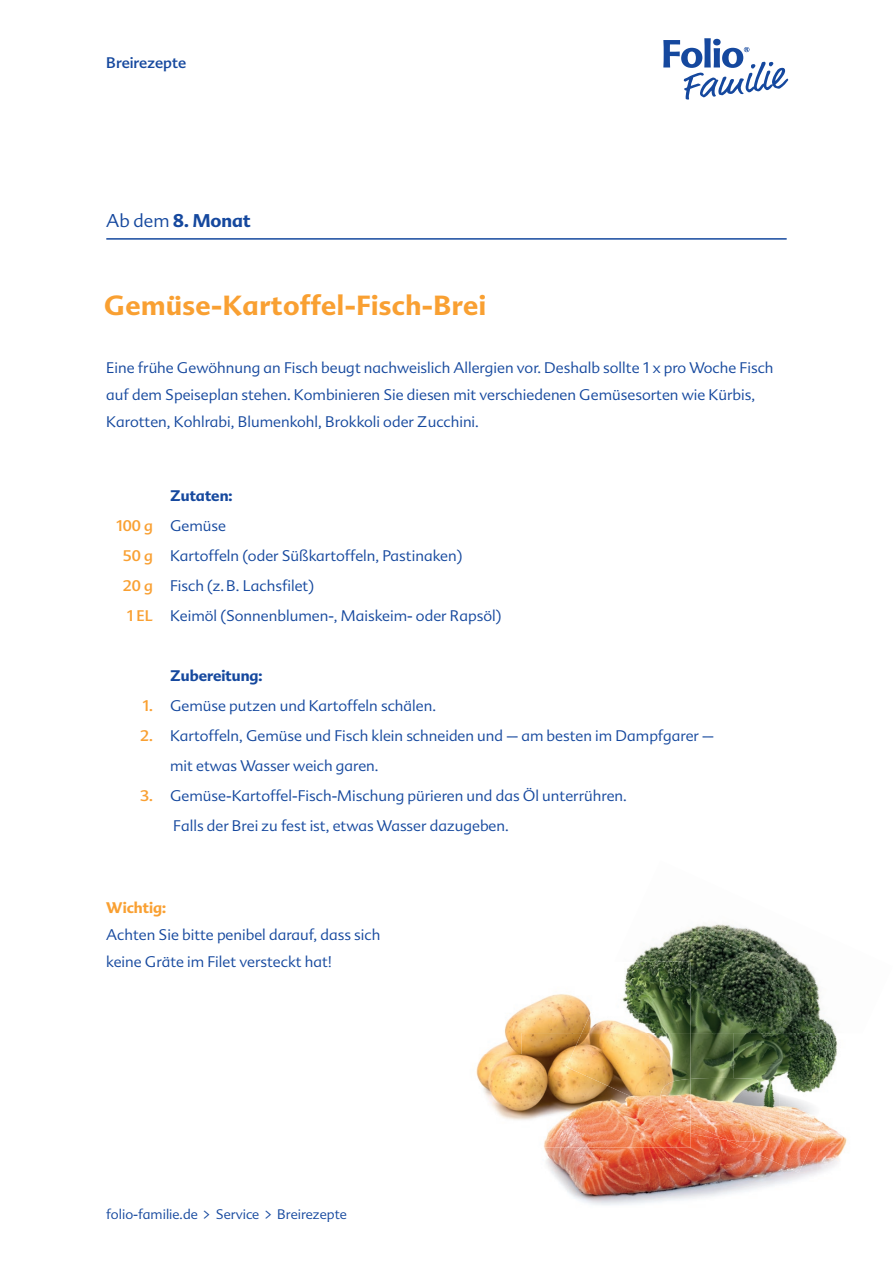
<style>
.page{position:relative;width:893px;height:1263px;background:#fff}
.page>*{position:absolute;margin:0;border:0;box-sizing:border-box;transform-origin:0 0}
.t1{font:700 27px "Advert";letter-spacing:.02em;color:#f9a032}
.t2{font:700 18px "Advert";color:#15489e}
.t3{font:300 15px/30px "Advert";color:#15489e}
.t4{font:700 15px "Advert";color:#15489e}
.t5{font:15px/30px "Advert";color:#f9a032;text-align:justify}
.t6{font:15px "Advert";color:#15489e}
.t7{font:700 15px "Advert";color:#f9a032}
.t8{font:300 13.5px "Advert";color:#15489e}
.s1{font-weight:300}
</style>
<div class="page">
<img style="left:780px;top:945px;width:28px;height:23px">
<img style="left:649px;top:924px;width:131px;height:44px">
<img style="left:760px;top:968px;width:74px;height:65px">
<img style="left:634px;top:948px;width:126px;height:85px">
<img style="left:750px;top:1011px;width:57px;height:22px">
<img style="left:484px;top:994px;width:98px;height:61px">
<img style="left:476px;top:1055px;width:46px;height:65px">
<img style="left:582px;top:962px;width:109px;height:71px">
<img style="left:820px;top:1126px;width:27px;height:47px">
<img style="left:544px;top:1142px;width:273px;height:63px">
<img style="left:726px;top:1133px;width:94px;height:40px">
<img style="left:734px;top:1033px;width:104px;height:93px">
<img style="left:691px;top:1033px;width:43px;height:45px">
<img style="left:691px;top:1078px;width:89px;height:64px">
<img style="left:779px;top:1093px;width:45px;height:40px">
<img style="left:522px;top:1033px;width:169px;height:114px">
<img style="left:663px;top:1123px;width:28px;height:10px">
<img style="left:566px;top:1033px;width:83px;height:72px">
<img style="left:649px;top:1033px;width:42px;height:78px">
<img style="left:658px;top:1079px;width:33px;height:44px">
<svg style="left:663px;top:38px;width:125px;height:62px"></svg>
<hr style="left:106px;top:238px;width:681px;height:2px;background:#15489e">
<p class="t6" style="left:106px;top:54px;width:81px">Breirezepte</p>
<p class="t2" style="left:106px;top:209px;width:146px"><span class="s1">Ab dem</span> 8. Monat</p>
<h1 class="t1" style="left:104px;top:289px;width:383px">Gemüse-Kartoffel-Fisch-Brei</h1>
<p class="t3" style="left:106px;top:354px;width:669px;line-height:27px">Eine frühe Gewöhnung an Fisch beugt nachweislich Allergien vor. Deshalb sollte 1 x pro Woche Fisch auf dem Speiseplan stehen. Kombinieren Sie diesen mit verschiedenen Gemüsesorten wie Kürbis,<br>Karotten, Kohlrabi, Blumenkohl, Brokkoli oder Zucchini.</p>
<p class="t5" style="left:123px;top:511px;width:32px;text-indent:-7px">100 g 50 g 20 g 1 EL</p>
<p class="t4" style="left:170px;top:486px;width:64px">Zutaten:</p>
<p class="t3" style="left:170px;top:511px;width:333px">Gemüse<br>Kartoffeln (oder Süßkartoffeln, Pastinaken)<br>Fisch (z. B. Lachsfilet)<br>Keimöl (Sonnenblumen-, Maiskeim- oder Rapsöl)</p>
<p class="t5" style="left:140px;top:691px;width:14px">1.<br>2.</p>
<p class="t5" style="left:140px;top:781px;width:14px">3.</p>
<p class="t4" style="left:170px;top:666px;width:94px">Zubereitung:</p>
<p class="t3" style="left:170px;top:691px;width:545px">Gemüse putzen und Kartoffeln schälen.<br>Kartoffeln, Gemüse und Fisch klein schneiden und – am besten im Dampfgarer – mit etwas Wasser weich garen.<br>Gemüse-Kartoffel-Fisch-Mischung pürieren und das Öl unterrühren.<br>Falls der Brei zu fest ist, etwas Wasser dazugeben.</p>
<p class="t7" style="left:106px;top:898px;width:61px">Wichtig:</p>
<p class="t3" style="left:106px;top:921px;width:276px;line-height:27px">Achten Sie bitte penibel darauf, dass sich keine Gräte im Filet versteckt hat!</p>
<p class="t8" style="left:106px;top:1206px;width:242px">folio-familie.de &gt; Service &gt; Breirezepte</p>
</div>
